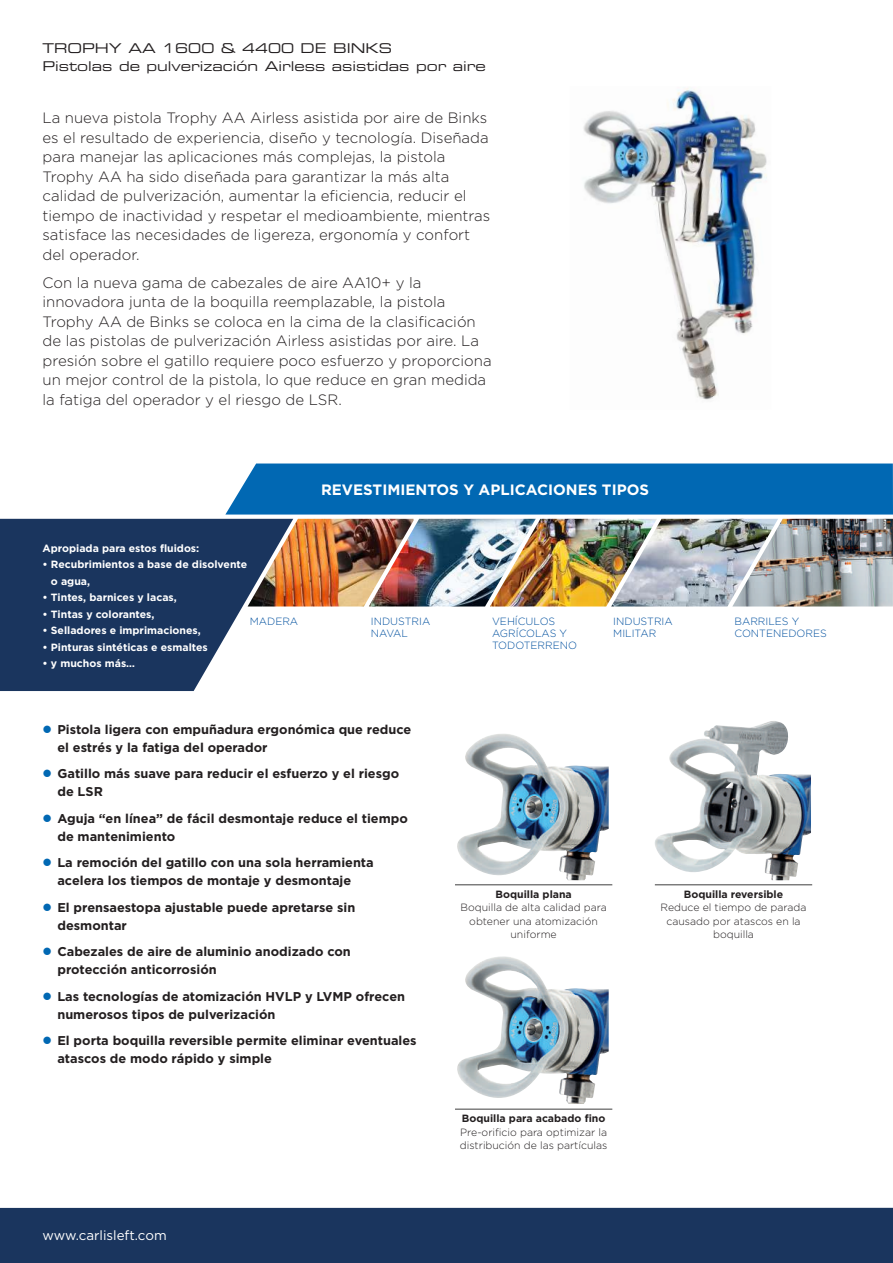
<style>
.page{position:relative;width:893px;height:1263px;background:#fff}
.page>*{position:absolute;margin:0;border:0;box-sizing:border-box;transform-origin:0 0}
.t1{font:300 15px/19.5px "Gotham";color:#231f20}
.t2{font:700 15px "Gotham";color:#fff}
.t3{font:13.5px/18px "Eurostile Extended Two";color:#231f20}
.t4{font:13.35px "Gotham";color:#fff}
.t5{font:700 12.75px/18px "Gotham";color:#231f20}
.t6{font:700 10.5px/16.5px "Gotham";color:#fff}
.t7{font:300 10.5px/13.5px "Gotham";color:#231f20;text-align:center}
.t8{font:300 10.5px/12px "Gotham";color:#01509f}
.t9{font:700 10.5px "Gotham";color:#231f20}
.s1{color:#0168b3}
</style>
<div class="page">
<div style="left:0;top:1208px;width:893px;height:55px;background:#1a355e"></div>
<svg style="left:0;top:519px;width:293px;height:172px;fill:#1a355e"></svg>
<img style="left:225px;top:463px;width:668px;height:143px">
<img style="left:732px;top:519px;width:161px;height:87px">
<img style="left:583px;top:88px;width:184px;height:312px">
<img style="left:457px;top:734px;width:152px;height:146px">
<img style="left:655px;top:721px;width:156px;height:159px">
<img style="left:457px;top:956px;width:152px;height:148px">
<hr style="left:655px;top:884px;width:157px;height:1px;background:#3e3e3f">
<hr style="left:455px;top:884px;width:157px;height:1px;background:#3e3e3f">
<hr style="left:455px;top:1109px;width:157px;height:1px;background:#3e3e3f">
<p class="t3" style="left:43px;top:39px;width:445px">TROPHY AA 1600 &amp; 4400 DE BINKS<br>Pistolas de pulverización Airless asistidas por aire</p>
<p class="t1" style="left:43px;top:108px;width:449px">La nueva pistola Trophy AA Airless asistida por aire de Binks es el resultado de experiencia, diseño y tecnología. Diseñada para manejar las aplicaciones más complejas, la pistola Trophy AA ha sido diseñada para garantizar la más alta calidad de pulverización, aumentar la eficiencia, reducir el tiempo de inactividad y respetar el medioambiente, mientras satisface las necesidades de ligereza, ergonomía y confort del operador.</p>
<p class="t1" style="left:43px;top:272px;width:451px">Con la nueva gama de cabezales de aire AA10+ y la innovadora junta de la boquilla reemplazable, la pistola Trophy AA de Binks se coloca en la cima de la clasificación de las pistolas de pulverización Airless asistidas por aire. La presión sobre el gatillo requiere poco esfuerzo y proporciona un mejor control de la pistola, lo que reduce en gran medida la fatiga del operador y el riesgo de LSR.</p>
<p class="t2" style="left:321px;top:481px;width:329px">REVESTIMIENTOS Y APLICACIONES TIPOS</p>
<p class="t6" style="left:43px;top:539px;width:158px">Apropiada para estos fluidos:</p>
<p class="t6" style="left:51px;top:556px;width:198px;text-indent:-8px">• Recubrimientos a base de disolvente o agua,</p>
<p class="t6" style="left:43px;top:589px;width:136px">• Tintes, barnices y lacas,</p>
<p class="t6" style="left:43px;top:605px;width:114px">• Tintas y colorantes,</p>
<p class="t6" style="left:43px;top:622px;width:160px">• Selladores e imprimaciones,</p>
<p class="t6" style="left:43px;top:638px;width:167px">• Pinturas sintéticas e esmaltes</p>
<p class="t6" style="left:43px;top:655px;width:94px">• y muchos más…</p>
<p class="t8" style="left:250px;top:615px;width:50px">MADERA</p>
<p class="t8" style="left:371px;top:615px;width:61px">INDUSTRIA<br>NAVAL</p>
<p class="t8" style="left:492px;top:615px;width:86px">VEHÍCULOS<br>AGRÍCOLAS Y<br>TODOTERRENO</p>
<p class="t8" style="left:613px;top:615px;width:61px">INDUSTRIA<br>MILITAR</p>
<p class="t8" style="left:734px;top:615px;width:94px">BARRILES Y<br>CONTENEDORES</p>
<p class="t5" style="left:57px;top:720px;width:355px;text-indent:-15px"><span class="s1">●</span> Pistola ligera con empuñadura ergonómica que reduce el estrés y la fatiga del operador</p>
<p class="t5" style="left:57px;top:764px;width:343px;text-indent:-15px"><span class="s1">●</span> Gatillo más suave para reducir el esfuerzo y el riesgo de LSR</p>
<p class="t5" style="left:57px;top:809px;width:352px;text-indent:-15px"><span class="s1">●</span> Aguja “en línea” de fácil desmontaje reduce el tiempo de mantenimiento</p>
<p class="t5" style="left:43px;top:853px;width:333px;text-align:center"><span class="s1">●</span> La remoción del gatillo con una sola herramienta acelera los tiempos de montaje y desmontaje</p>
<p class="t5" style="left:57px;top:898px;width:299px;text-indent:-15px"><span class="s1">●</span> El prensaestopa ajustable puede apretarse sin desmontar</p>
<p class="t5" style="left:57px;top:942px;width:295px;text-indent:-15px"><span class="s1">●</span> Cabezales de aire de aluminio anodizado con protección anticorrosión</p>
<p class="t5" style="left:57px;top:987px;width:349px;text-indent:-15px"><span class="s1">●</span> Las tecnologías de atomización HVLP y LVMP ofrecen numerosos tipos de pulverización</p>
<p class="t5" style="left:57px;top:1031px;width:361px;text-indent:-15px"><span class="s1">●</span> El porta boquilla reversible permite eliminar eventuales atascos de modo rápido y simple</p>
<p class="t4" style="left:43px;top:1228px;width:126px">www.carlisleft.com</p>
<p class="t9" style="left:495px;top:888px;width:78px">Boquilla plana</p>
<p class="t7" style="left:461px;top:901px;width:148px">Boquilla de alta calidad para obtener una atomización uniforme</p>
<p class="t9" style="left:462px;top:1112px;width:145px">Boquilla para acabado fino</p>
<p class="t7" style="left:460px;top:1125px;width:149px;text-align:left">Pre-orificio para optimizar la distribución de las partículas</p>
<p class="t9" style="left:684px;top:888px;width:101px">Boquilla reversible</p>
<p class="t7" style="left:661px;top:901px;width:147px">Reduce el tiempo de parada causado por atascos en la boquilla</p>
</div>
